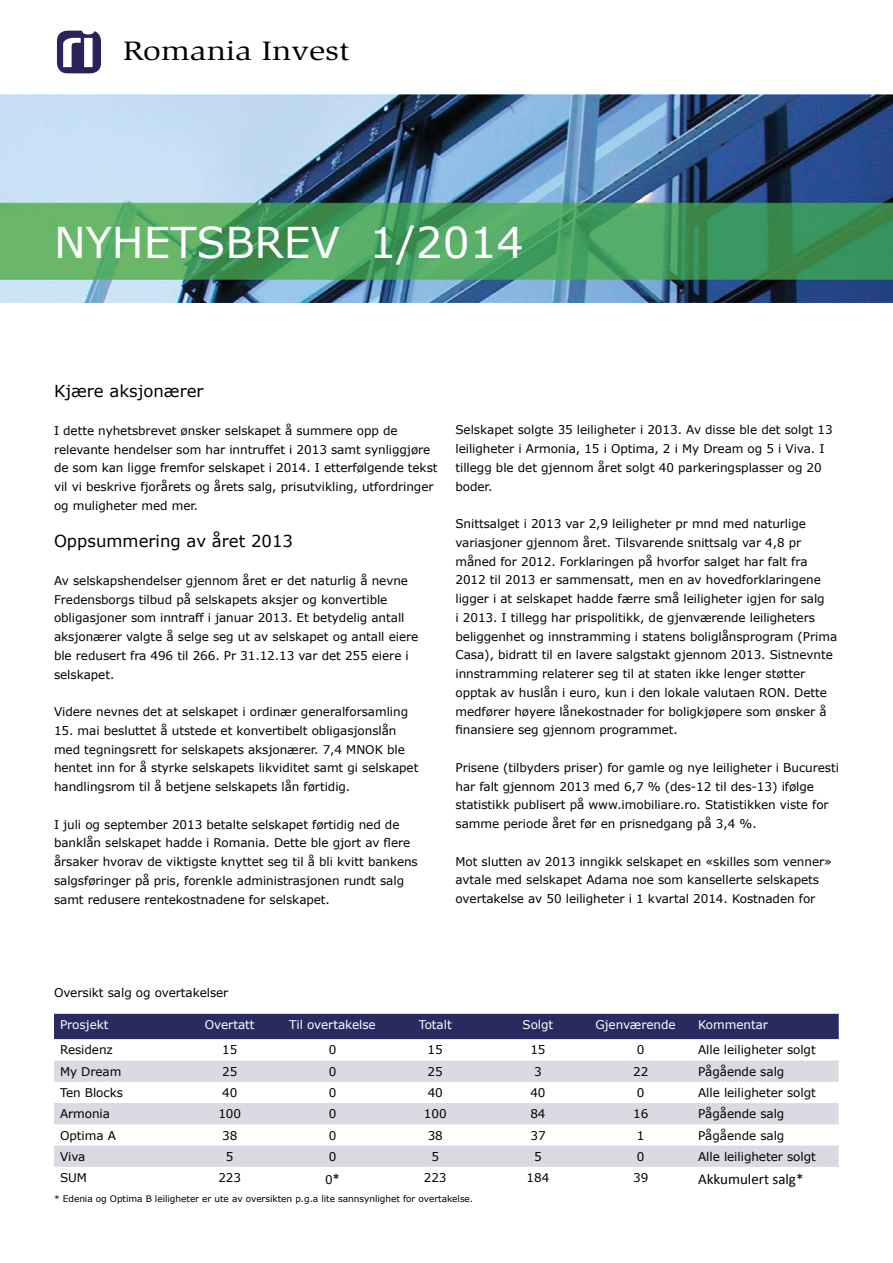
<style>
.page{position:relative;width:893px;height:1263px;background:#fff}
.page>*{position:absolute;margin:0;border:0;box-sizing:border-box;transform-origin:0 0}
.t1{font:42.45px "Verdana";color:#fff}
.t2{font:27.45px "Slimbach";letter-spacing:-.01em;color:#000;scale:1.25 1}
.t3{font:16.5px "Verdana";color:#000}
.t4{font:15px "Calibri";color:#000}
.t5{font:12px/18.8px "Verdana";letter-spacing:-.005em;color:#000}
.t6{font:12px "Verdana";letter-spacing:-.005em;color:#fff}
.t7{font:9px "Verdana";letter-spacing:-.005em;color:#000}
.s1{font-family:"Calibri";font-size:15px}
</style>
<div class="page">
<img style="left:0;top:94px;width:893px;height:209px">
<div style="left:57px;top:31px;width:44px;height:42px;background:#2b225b;border-radius:10px"></div>
<svg style="left:63px;top:30px;width:31px;height:37px"></svg>
<div style="left:54px;top:1014px;width:785px;height:25px;background:#292b60"></div>
<svg style="left:54px;top:1039px;width:785px;height:1px"></svg>
<svg style="left:54px;top:1060px;width:785px;height:107px;fill:#dbd9e1"></svg>
<h2 class="t2" style="left:123px;top:35px;width:183px">Romania Invest</h2>
<h1 class="t1" style="left:54px;top:213px;width:471px">NYHETSBREV 1/2014</h1>
<h3 class="t3" style="left:54px;top:380px;width:151px">Kjære aksjonærer</h3>
<p class="t5" style="left:54px;top:421px;width:385px">I dette nyhetsbrevet ønsker selskapet å summere opp de relevante hendelser som har inntruffet i 2013 samt synliggjøre de som kan ligge fremfor selskapet i 2014. I etterfølgende tekst vil vi beskrive fjorårets og årets salg, prisutvikling, utfordringer og muligheter med mer.</p>
<h3 class="t3" style="left:54px;top:530px;width:241px">Oppsummering av året 2013</h3>
<p class="t5" style="left:54px;top:571px;width:366px">Av selskapshendelser gjennom året er det naturlig å nevne Fredensborgs tilbud på selskapets aksjer og konvertible obligasjoner som inntraff i januar 2013. Et betydelig antall aksjonærer valgte å selge seg ut av selskapet og antall eiere ble redusert fra 496 til 266. Pr 31.12.13 var det 255 eiere i selskapet.</p>
<p class="t5" style="left:54px;top:702px;width:356px">Videre nevnes det at selskapet i ordinær generalforsamling</p>
<p class="t5" style="left:54px;top:721px;width:366px">15. mai besluttet å utstede et konvertibelt obligasjonslån med tegningsrett for selskapets aksjonærer. 7,4 MNOK ble hentet inn for å styrke selskapets likviditet samt gi selskapet handlingsrom til å betjene selskapets lån førtidig.</p>
<p class="t5" style="left:54px;top:815px;width:365px">I juli og september 2013 betalte selskapet førtidig ned de banklån selskapet hadde i Romania. Dette ble gjort av flere årsaker hvorav de viktigste knyttet seg til å bli kvitt bankens salgsføringer på pris, forenkle administrasjonen rundt salg samt redusere rentekostnadene for selskapet.</p>
<p class="t5" style="left:455px;top:420px;width:379px">Selskapet solgte 35 leiligheter i 2013. Av disse ble det solgt 13 leiligheter i Armonia, 15 i Optima, 2 i My Dream og 5 i Viva. I tillegg ble det gjennom året solgt 40 parkeringsplasser og 20 boder.</p>
<p class="t5" style="left:455px;top:514px;width:383px">Snittsalget i 2013 var 2,9 leiligheter pr mnd med naturlige variasjoner gjennom året. Tilsvarende snittsalg var 4,8 pr måned for 2012. Forklaringen på hvorfor salget har falt fra 2012 til 2013 er sammensatt, men en av hovedforklaringene ligger i at selskapet hadde færre små leiligheter igjen for salg<br>i 2013. I tillegg har prispolitikk, de gjenværende leiligheters beliggenhet og innstramming i statens boliglånsprogram (Prima Casa), bidratt til en lavere salgstakt gjennom 2013. Sistnevnte innstramming relaterer seg til at staten ikke lenger støtter opptak av huslån i euro, kun i den lokale valutaen RON. Dette medfører høyere lånekostnader for boligkjøpere som ønsker å finansiere seg gjennom programmet.</p>
<p class="t5" style="left:455px;top:758px;width:385px">Prisene (tilbyders priser) for gamle og nye leiligheter i Bucuresti har falt gjennom 2013 med 6,7 % (des-12 til des-13) ifølge statistikk publisert på www.imobiliare.ro. Statistikken viste for samme periode året før en prisnedgang på 3,4 %.</p>
<p class="t5" style="left:455px;top:852px;width:378px">Mot slutten av 2013 inngikk selskapet en «skilles som venner» avtale med selskapet Adama noe som kansellerte selskapets overtakelse av 50 leiligheter i 1 kvartal 2014. Kostnaden for</p>
<p class="t5" style="left:54px;top:983px;width:176px">Oversikt salg og overtakelser</p>
<p class="t6" style="left:60px;top:1016px;width:50px">Prosjekt</p>
<p class="t6" style="left:205px;top:1016px;width:51px">Overtatt</p>
<p class="t6" style="left:289px;top:1016px;width:88px">Til overtakelse</p>
<p class="t6" style="left:419px;top:1016px;width:35px">Totalt</p>
<p class="t6" style="left:523px;top:1016px;width:32px">Solgt</p>
<p class="t6" style="left:595px;top:1016px;width:82px">Gjenværende</p>
<p class="t6" style="left:698px;top:1016px;width:71px">Kommentar</p>
<p class="t5" style="left:60px;top:1040px;width:54px">Residenz</p>
<p class="t5" style="left:222px;top:1040px;width:17px">15</p>
<p class="t5" style="left:329px;top:1040px;width:9px">0</p>
<p class="t5" style="left:428px;top:1040px;width:17px">15</p>
<p class="t5" style="left:530px;top:1040px;width:17px">15</p>
<p class="t5" style="left:637px;top:1040px;width:9px">0</p>
<p class="t5" style="left:698px;top:1040px;width:119px">Alle leiligheter solgt</p>
<p class="t5" style="left:60px;top:1062px;width:63px">My Dream</p>
<p class="t5" style="left:222px;top:1062px;width:17px">25</p>
<p class="t5" style="left:329px;top:1062px;width:9px">0</p>
<p class="t5" style="left:428px;top:1062px;width:17px">25</p>
<p class="t5" style="left:534px;top:1062px;width:9px">3</p>
<p class="t5" style="left:633px;top:1062px;width:17px">22</p>
<p class="t5" style="left:698px;top:1062px;width:88px">Pågående salg</p>
<p class="t5" style="left:60px;top:1083px;width:64px">Ten Blocks</p>
<p class="t5" style="left:222px;top:1083px;width:17px">40</p>
<p class="t5" style="left:329px;top:1083px;width:9px">0</p>
<p class="t5" style="left:428px;top:1083px;width:17px">40</p>
<p class="t5" style="left:530px;top:1083px;width:17px">40</p>
<p class="t5" style="left:637px;top:1083px;width:9px">0</p>
<p class="t5" style="left:698px;top:1083px;width:119px">Alle leiligheter solgt</p>
<p class="t5" style="left:60px;top:1104px;width:52px">Armonia</p>
<p class="t5" style="left:218px;top:1104px;width:24px">100</p>
<p class="t5" style="left:329px;top:1104px;width:9px">0</p>
<p class="t5" style="left:424px;top:1104px;width:24px">100</p>
<p class="t5" style="left:530px;top:1104px;width:17px">84</p>
<p class="t5" style="left:633px;top:1104px;width:17px">16</p>
<p class="t5" style="left:698px;top:1104px;width:88px">Pågående salg</p>
<p class="t5" style="left:60px;top:1126px;width:57px">Optima A</p>
<p class="t5" style="left:222px;top:1126px;width:17px">38</p>
<p class="t5" style="left:329px;top:1126px;width:9px">0</p>
<p class="t5" style="left:428px;top:1126px;width:17px">38</p>
<p class="t5" style="left:530px;top:1126px;width:17px">37</p>
<p class="t5" style="left:637px;top:1126px;width:9px">1</p>
<p class="t5" style="left:698px;top:1126px;width:88px">Pågående salg</p>
<p class="t5" style="left:60px;top:1147px;width:27px">Viva</p>
<p class="t5" style="left:226px;top:1147px;width:9px">5</p>
<p class="t5" style="left:329px;top:1147px;width:9px">0</p>
<p class="t5" style="left:431px;top:1147px;width:9px">5</p>
<p class="t5" style="left:534px;top:1147px;width:9px">5</p>
<p class="t5" style="left:637px;top:1147px;width:9px">0</p>
<p class="t5" style="left:698px;top:1147px;width:119px">Alle leiligheter solgt</p>
<p class="t5" style="left:60px;top:1168px;width:28px">SUM</p>
<p class="t5" style="left:218px;top:1168px;width:24px">223</p>
<p class="t5" style="left:325px;top:1170px;width:16px">0<span class="s1">*</span></p>
<p class="t5" style="left:424px;top:1168px;width:24px">223</p>
<p class="t5" style="left:527px;top:1168px;width:24px">184</p>
<p class="t5" style="left:633px;top:1168px;width:17px">39</p>
<p class="t4" style="left:698px;top:1170px;width:107px">Akkumulert salg*</p>
<p class="t7" style="left:54px;top:1193px;width:421px">* Edenia og Optima B leiligheter er ute av oversikten p.g.a lite sannsynlighet for overtakelse.</p>
</div>
